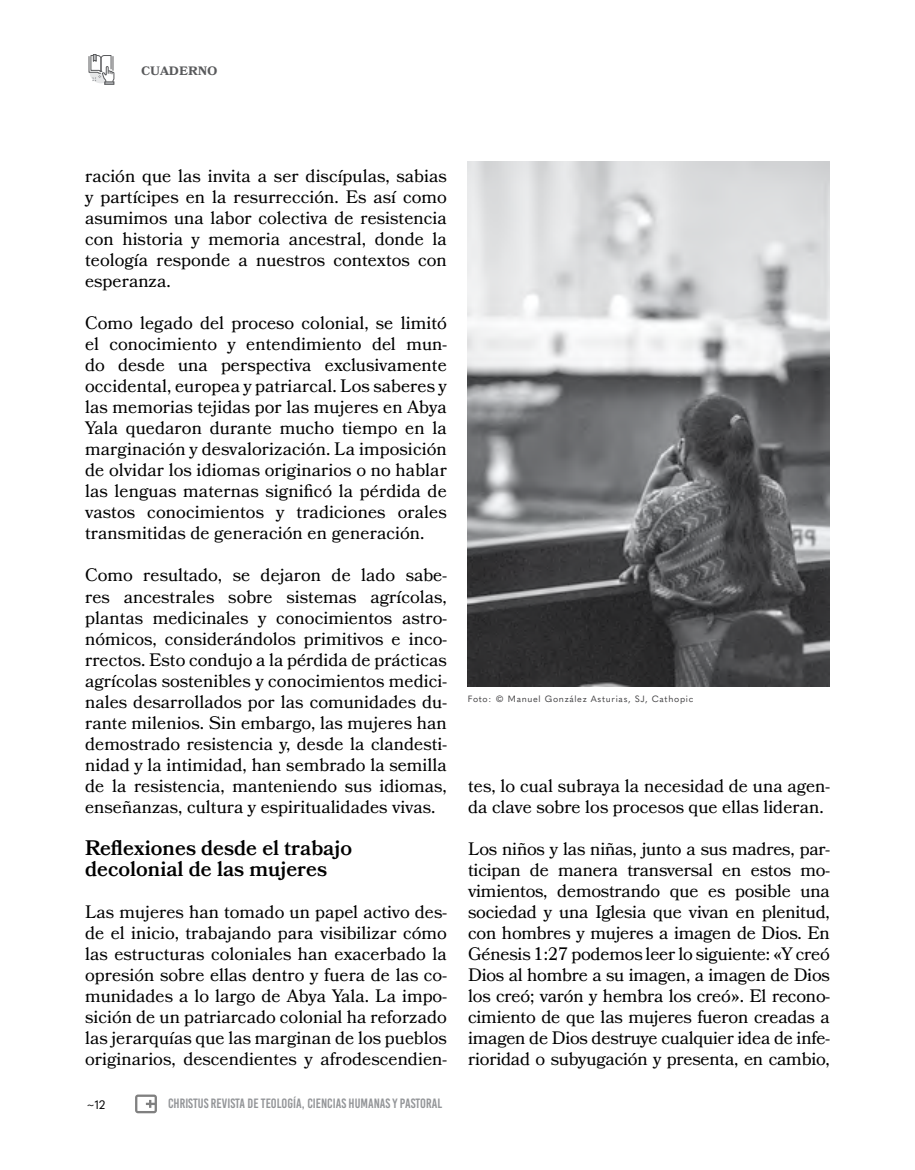
<style>
.page{position:relative;width:915px;height:1170px;background:#fff}
.page>*{position:absolute;margin:0;border:0;box-sizing:border-box;transform-origin:0 0}
.t1{font:600 21px/21px "Bookmania";color:#000}
.t2{font:18px/21px "Bookmania";color:#000;text-align:justify}
.t3{font:600 16.5px "Bookmania";color:#58595b}
.t4{font:13.5px "Bebas Kai";color:#939598}
.t5{font:12px "Quasimoda";color:#000}
.t6{font:9px "Quasimoda";letter-spacing:.075em;color:#414042}
</style>
<div class="page">
<svg style="left:135px;top:1094px;width:22px;height:19px"></svg>
<img style="left:467px;top:161px;width:362px;height:525px">
<div style="left:104px;top:81px;width:10px;height:4px;border:1px solid #58595b"></div>
<svg style="left:88px;top:54px;width:27px;height:30px"></svg>
<p class="t3" style="left:141px;top:60px;width:78px">cuaderno</p>
<p class="t2" style="left:85px;top:165px;width:363px">ración que las invita a ser discípulas, sabias y partícipes en la resurrección. Es así como asumimos una labor colectiva de resistencia con historia y memoria ancestral, donde la teología responde a nuestros contextos con esperanza.</p>
<p class="t2" style="left:85px;top:312px;width:363px">Como legado del proceso colonial, se limitó el conocimiento y entendimiento del mun&shy;do desde una perspectiva exclusivamente occidental, europea y patriarcal. Los saberes y las memorias tejidas por las mujeres en Abya Yala quedaron durante mucho tiempo en la marginación y desvalorización. La imposición de olvidar los idiomas originarios o no hablar las lenguas maternas significó la pérdida de vastos conocimientos y tradiciones orales transmitidas de generación en generación.</p>
<p class="t2" style="left:85px;top:564px;width:363px">Como resultado, se dejaron de lado sabe&shy;res ancestrales sobre sistemas agrícolas, plantas medicinales y conocimientos astro&shy;nómicos, considerándolos primitivos e inco&shy;rrectos. Esto condujo a la pérdida de prácticas agrícolas sostenibles y conocimientos medici&shy;nales desarrollados por las comunidades du&shy;rante milenios. Sin embargo, las mujeres han demostrado resistencia y, desde la clandesti&shy;nidad y la intimidad, han sembrado la semilla de la resistencia, manteniendo sus idiomas, enseñanzas, cultura y espiritualidades vivas.</p>
<p class="t1" style="left:85px;top:836px;width:268px">Reflexiones desde el trabajo decolonial de las mujeres</p>
<p class="t2" style="left:85px;top:900px;width:363px">Las mujeres han tomado un papel activo des&shy;de el inicio, trabajando para visibilizar cómo las estructuras coloniales han exacerbado la opresión sobre ellas dentro y fuera de las co&shy;munidades a lo largo de Abya Yala. La impo&shy;sición de un patriarcado colonial ha reforzado las jerarquías que las marginan de los pueblos originarios, descendientes y afrodescendien-</p>
<p class="t5" style="left:86px;top:1095px;width:20px">~12</p>
<p class="t4" style="left:168px;top:1096px;width:275px">CHRISTUS REVISTA DE TEOLOGÍA, CIENCIAS HUMANAS Y PASTORAL</p>
<p class="t6" style="left:467px;top:692px;width:227px">Foto: © Manuel González Asturias, SJ, Cathopic</p>
<p class="t2" style="left:468px;top:774px;width:363px">tes, lo cual subraya la necesidad de una agen&shy;da clave sobre los procesos que ellas lideran.</p>
<p class="t2" style="left:468px;top:837px;width:363px">Los niños y las niñas, junto a sus madres, par&shy;ticipan de manera transversal en estos mo&shy;vimientos, demostrando que es posible una sociedad y una Iglesia que vivan en plenitud, con hombres y mujeres a imagen de Dios. En Génesis 1:27 podemos leer lo siguiente: «Y creó Dios al hombre a su imagen, a imagen de Dios los creó; varón y hembra los creó». El recono&shy;cimiento de que las mujeres fueron creadas a imagen de Dios destruye cualquier idea de infe&shy;rioridad o subyugación y presenta, en cambio,</p>
</div>
